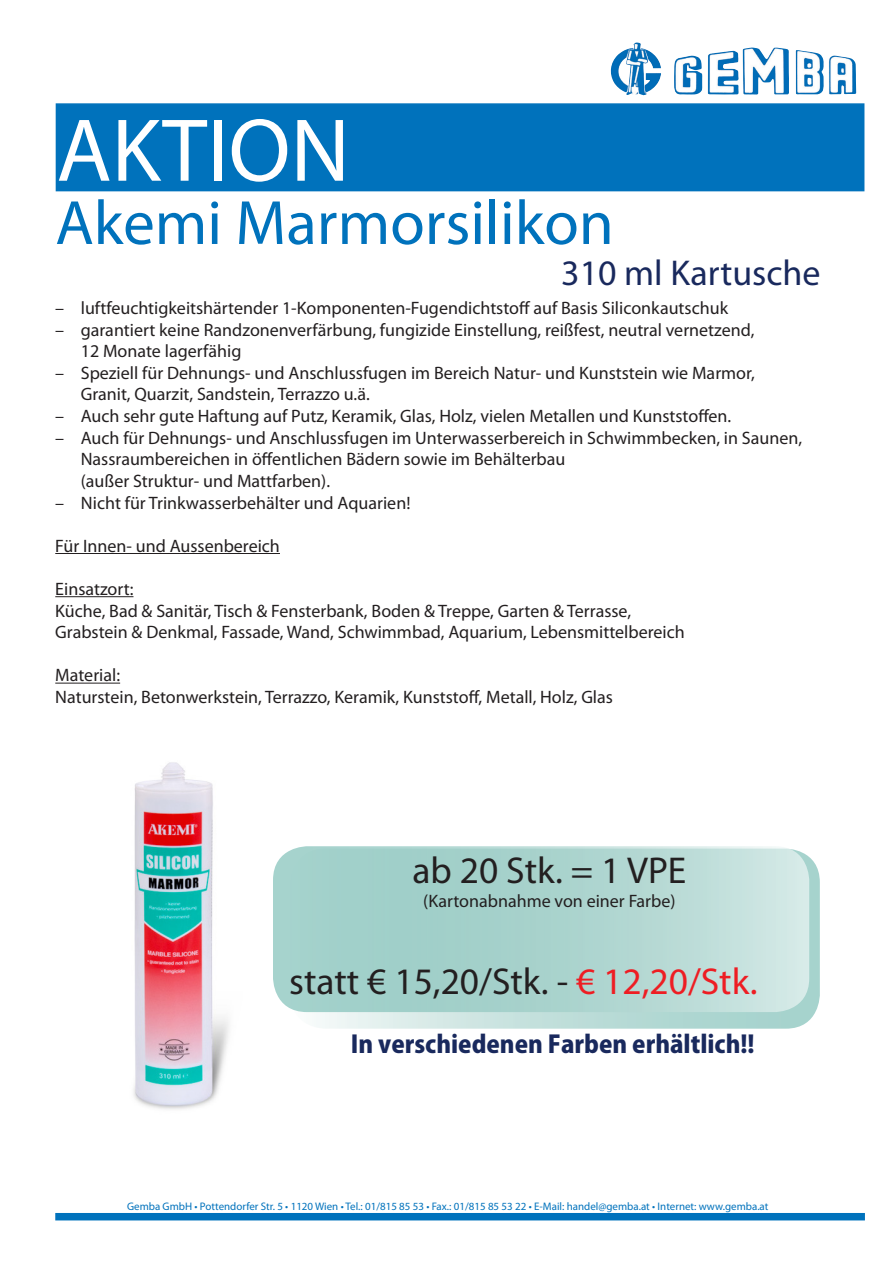
<style>
.page{position:relative;width:893px;height:1263px;background:#fff}
.page>*{position:absolute;margin:0;border:0;box-sizing:border-box;transform-origin:0 0}
.t1{font:90px "Myriad Pro";color:#fff}
.t2{font:63px "Myriad Pro";color:#0072bc}
.t3{font:37.5px "Myriad Pro";color:#231f20}
.t4{font:36px "Myriad Pro";color:#19295d}
.t5{font:800 24px "Koz Go Pr 6 N";color:#19295d}
.t6{font:18px/21.6px "Myriad Pro";color:#231f20}
.t7{font:10.95px "Myriad Pro";color:#0072bc}
.s1{color:#ee1d23}
</style>
<div class="page">
<svg style="left:291px;top:848px;width:529px;height:181px;background:#c0dfdb"></svg>
<div style="left:56px;top:103px;width:808px;height:88px;background:#0072bc;border:2px solid #0072bc"></div>
<img style="left:626px;top:43px;width:145px;height:52px">
<svg style="left:273px;top:846px;width:536px;height:166px;background:#afd6d1"></svg>
<hr style="left:55px;top:553px;width:225px;height:1px;background:#231f20">
<hr style="left:55px;top:596px;width:78px;height:1px;background:#231f20">
<hr style="left:55px;top:683px;width:65px;height:1px;background:#231f20">
<div style="left:55px;top:1213px;width:810px;height:7px;background:#0072bc"></div>
<img style="left:133px;top:762px;width:96px;height:348px">
<p class="t1" style="left:57px;top:95px;width:295px">AKTION</p>
<p class="t2" style="left:55px;top:184px;width:560px">Akemi Marmorsilikon</p>
<p class="t4" style="left:561px;top:251px;width:261px">310 ml Kartusche</p>
<p class="t6" style="left:55px;top:297px;width:674px">– luftfeuchtigkeitshärtender 1-Komponenten-Fugendichtstoff auf Basis Siliconkautschuk</p>
<p class="t6" style="left:81px;top:319px;width:675px;text-indent:-26px">– garantiert keine Randzonenverfärbung, fungizide Einstellung, reißfest, neutral vernetzend,<br>12 Monate lagerfähig</p>
<p class="t6" style="left:81px;top:362px;width:675px;text-indent:-26px">– Speziell für Dehnungs- und Anschlussfugen im Bereich Natur- und Kunststein wie Marmor,<br>Granit, Quarzit, Sandstein, Terrazzo u.ä.</p>
<p class="t6" style="left:55px;top:405px;width:678px">– Auch sehr gute Haftung auf Putz, Keramik, Glas, Holz, vielen Metallen und Kunststoffen.</p>
<p class="t6" style="left:81px;top:427px;width:723px;text-indent:-26px">– Auch für Dehnungs- und Anschlussfugen im Unterwasserbereich in Schwimmbecken, in Saunen,<br>Nassraumbereichen in öffentlichen Bädern sowie im Behälterbau<br>(außer Struktur- und Mattfarben).</p>
<p class="t6" style="left:55px;top:491px;width:357px">– Nicht für Trinkwasserbehälter und Aquarien!</p>
<p class="t6" style="left:55px;top:535px;width:226px">Für Innen- und Aussenbereich</p>
<p class="t6" style="left:55px;top:578px;width:80px">Einsatzort:</p>
<p class="t6" style="left:55px;top:599px;width:631px">Küche, Bad &amp; Sanitär, Tisch &amp; Fensterbank, Boden &amp; Treppe, Garten &amp; Terrasse,<br>Grabstein &amp; Denkmal, Fassade, Wand, Schwimmbad, Aquarium, Lebensmittelbereich</p>
<p class="t6" style="left:55px;top:664px;width:66px">Material:</p>
<p class="t6" style="left:55px;top:686px;width:559px">Naturstein, Betonwerkstein, Terrazzo, Keramik, Kunststoff, Metall, Holz, Glas</p>
<p class="t3" style="left:412px;top:847px;width:275px">ab 20 Stk. = 1 VPE</p>
<p class="t6" style="left:423px;top:890px;width:254px">(Kartonabnahme von einer Farbe)</p>
<p class="t3" style="left:289px;top:958px;width:470px">statt € 15,20/Stk. - <span class="s1">€ 12,20/Stk.</span></p>
<p class="t5" style="left:351px;top:1031px;width:405px">In verschiedenen Farben erhältlich!!</p>
<p class="t7" style="left:127px;top:1200px;width:643px">Gemba GmbH • Pottendorfer Str. 5 • 1120 Wien • Tel.: 01/815 85 53 • Fax.: 01/815 85 53 22 • E-Mail: handel@gemba.at • Internet: www.gemba.at</p>
</div>
